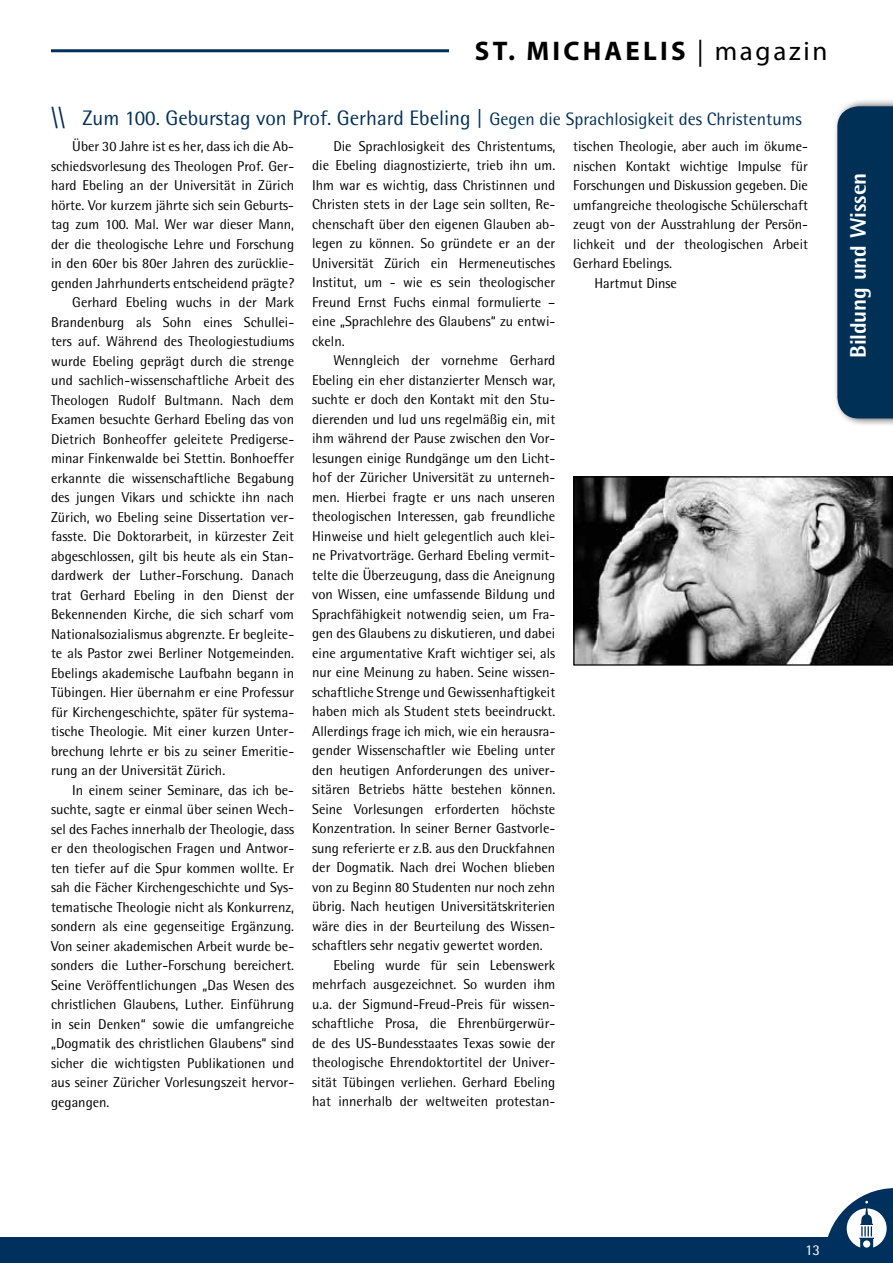
<style>
.page{position:relative;width:893px;height:1263px;background:#fff}
.page>*{position:absolute;margin:0;border:0;box-sizing:border-box;transform-origin:0 0}
.t1{font:700 27px "Myriad Pro";letter-spacing:.12em;color:#000}
.t2{font:800 22.5px "Rotis Semi Sans";letter-spacing:-.005em;color:#fff}
.t3{font:21px "Rotis Semi Sans";color:#003056}
.t4{font:15px "Rotis Semi Sans";color:#fff}
.t5{font:14.25px/19.5px "Rotis Semi Sans";color:#000;text-align:justify}
.s1{font-weight:400}
.s2{font-size:24px}
.s3{font-size:18px}
</style>
<div class="page">
<div style="left:0;top:1237px;width:893px;height:26px;background:#00305d"></div>
<hr style="left:51px;top:49px;width:398px;height:3px;background:#00305d">
<svg style="left:828px;top:1188px;width:65px;height:60px"></svg>
<div style="left:863px;top:1240px;width:7px;height:7px;background:#fff;border-radius:50%"></div>
<svg style="left:573px;top:476px;width:320px;height:190px;background:#7b7b7b"></svg>
<div style="left:833px;top:98px;width:60px;height:328px;background:#000;opacity:.75"></div>
<svg style="left:837px;top:106px;width:56px;height:312px;background:#08365b"></svg>
<h1 class="t1" style="left:475px;top:33px;width:354px">ST. MICHAELIS <span class="s1">| magazin</span></h1>
<h3 class="t3" style="left:51px;top:105px;width:752px"><span class="s2">\\</span> Zum 100. Geburstag von Prof. Gerhard Ebeling | <span class="s3">Gegen die Sprachlosigkeit des Christentums</span></h3>
<p class="t5" style="left:573px;top:137px;width:236px">tischen Theologie, aber auch im ökume-</p>
<p class="t5" style="left:573px;top:156px;width:236px">nischen Kontakt wichtige Impulse für</p>
<p class="t5" style="left:573px;top:176px;width:236px">Forschungen und Diskussion gegeben. Die</p>
<p class="t5" style="left:573px;top:195px;width:236px">umfangreiche theologische Schülerschaft</p>
<p class="t5" style="left:573px;top:215px;width:236px">zeugt von der Ausstrahlung der Persön-</p>
<p class="t5" style="left:573px;top:234px;width:236px">lichkeit und der theologischen Arbeit</p>
<p class="t5" style="left:573px;top:253px;width:100px">Gerhard Ebelings.</p>
<p class="t5" style="left:595px;top:273px;width:84px">Hartmut Dinse</p>
<p class="t5" style="left:72px;top:137px;width:223px">Über 30 Jahre ist es her, dass ich die Ab-</p>
<p class="t5" style="left:51px;top:156px;width:245px">schiedsvorlesung des Theologen Prof. Ger-</p>
<p class="t5" style="left:51px;top:176px;width:245px">hard Ebeling an der Universität in Zürich</p>
<p class="t5" style="left:51px;top:195px;width:245px">hörte. Vor kurzem jährte sich sein Geburts-</p>
<p class="t5" style="left:51px;top:215px;width:245px">tag zum 100. Mal. Wer war dieser Mann,</p>
<p class="t5" style="left:51px;top:234px;width:245px">der die theologische Lehre und Forschung</p>
<p class="t5" style="left:51px;top:253px;width:245px">in den 60er bis 80er Jahren des zurücklie-</p>
<p class="t5" style="left:51px;top:273px;width:245px">genden Jahrhunderts entscheidend prägte?</p>
<p class="t5" style="left:72px;top:292px;width:223px">Gerhard Ebeling wuchs in der Mark</p>
<p class="t5" style="left:51px;top:312px;width:245px">Brandenburg als Sohn eines Schullei-</p>
<p class="t5" style="left:51px;top:331px;width:245px">ters auf. Während des Theologiestudiums</p>
<p class="t5" style="left:51px;top:351px;width:245px">wurde Ebeling geprägt durch die strenge</p>
<p class="t5" style="left:51px;top:370px;width:245px">und sachlich-wissenschaftliche Arbeit des</p>
<p class="t5" style="left:51px;top:390px;width:245px">Theologen Rudolf Bultmann. Nach dem</p>
<p class="t5" style="left:51px;top:409px;width:245px">Examen besuchte Gerhard Ebeling das von</p>
<p class="t5" style="left:51px;top:429px;width:245px">Dietrich Bonheoffer geleitete Predigerse-</p>
<p class="t5" style="left:51px;top:448px;width:245px">minar Finkenwalde bei Stettin. Bonhoeffer</p>
<p class="t5" style="left:51px;top:468px;width:245px">erkannte die wissenschaftliche Begabung</p>
<p class="t5" style="left:51px;top:487px;width:245px">des jungen Vikars und schickte ihn nach</p>
<p class="t5" style="left:51px;top:507px;width:245px">Zürich, wo Ebeling seine Dissertation ver-</p>
<p class="t5" style="left:51px;top:526px;width:245px">fasste. Die Doktorarbeit, in kürzester Zeit</p>
<p class="t5" style="left:51px;top:546px;width:245px">abgeschlossen, gilt bis heute als ein Stan-</p>
<p class="t5" style="left:51px;top:565px;width:245px">dardwerk der Luther-Forschung. Danach</p>
<p class="t5" style="left:51px;top:585px;width:245px">trat Gerhard Ebeling in den Dienst der</p>
<p class="t5" style="left:51px;top:604px;width:245px">Bekennenden Kirche, die sich scharf vom</p>
<p class="t5" style="left:51px;top:624px;width:245px">Nationalsozialismus abgrenzte. Er begleite-</p>
<p class="t5" style="left:51px;top:643px;width:245px">te als Pastor zwei Berliner Notgemeinden.</p>
<p class="t5" style="left:51px;top:663px;width:245px">Ebelings akademische Laufbahn begann in</p>
<p class="t5" style="left:51px;top:682px;width:245px">Tübingen. H ier übernahm er eine Professur</p>
<p class="t5" style="left:51px;top:702px;width:245px">für Kirchengeschichte, später für systema-</p>
<p class="t5" style="left:51px;top:721px;width:245px">tische Theologie. Mit einer kurzen Unter-</p>
<p class="t5" style="left:51px;top:741px;width:245px">brechung lehrte er bis zu seiner Emeritie-</p>
<p class="t5" style="left:51px;top:760px;width:176px">rung an der Universität Zürich.</p>
<p class="t5" style="left:72px;top:780px;width:223px">In einem seiner Seminare, das ich be-</p>
<p class="t5" style="left:51px;top:799px;width:245px">suchte, sagte er einmal über seinen Wech-</p>
<p class="t5" style="left:51px;top:819px;width:245px">sel des Faches innerhalb der Theologie, dass</p>
<p class="t5" style="left:51px;top:838px;width:245px">er den theologischen Fragen und Antwor-</p>
<p class="t5" style="left:51px;top:858px;width:245px">ten tiefer auf die Spur kommen wollte. Er</p>
<p class="t5" style="left:51px;top:877px;width:245px">sah die Fächer Kirchengeschichte und Sys-</p>
<p class="t5" style="left:51px;top:897px;width:245px">tematische Theologie nicht als Konkurrenz,</p>
<p class="t5" style="left:51px;top:916px;width:245px">sondern als eine gegenseitige Ergänzung.</p>
<p class="t5" style="left:51px;top:936px;width:245px">Von seiner akademischen Arbeit wurde be-</p>
<p class="t5" style="left:51px;top:955px;width:245px">sonders die Luther-Forschung bereichert.</p>
<p class="t5" style="left:51px;top:975px;width:245px">Seine Veröffentlichungen „Das Wesen des</p>
<p class="t5" style="left:51px;top:994px;width:245px">christlichen Glaubens, Luther. Einführung</p>
<p class="t5" style="left:51px;top:1014px;width:245px">in sein Denken“ sowie die umfangreiche</p>
<p class="t5" style="left:51px;top:1033px;width:245px">„Dogmatik des christlichen Glaubens“ sind</p>
<p class="t5" style="left:51px;top:1053px;width:245px">sicher die wichtigsten Publikationen und</p>
<p class="t5" style="left:51px;top:1072px;width:245px">aus seiner Züricher Vorlesungszeit hervor-</p>
<p class="t5" style="left:51px;top:1092px;width:60px">gegangen.</p>
<p class="t5" style="left:312px;top:136px;width:245px;text-indent:21px">Die Sprachlosigkeit des Christentums, die Ebeling diagnostizierte, trieb ihn um.<br>Ihm war es wichtig, dass Christinnen und Christen stets in der Lage sein sollten, Re&shy;chenschaft über den eigenen Glauben ab&shy;legen zu können. So gründete er an der Universität Zürich ein Hermeneutisches Institut, um - wie es sein theologischer Freund Ernst Fuchs einmal formulierte – eine „Sprachlehre des Glaubens“ zu entwi&shy;ckeln.</p>
<p class="t5" style="left:333px;top:351px;width:223px">Wenngleich der vornehme Gerhard</p>
<p class="t5" style="left:312px;top:370px;width:245px">Ebeling ein eher distanzierter Mensch war,</p>
<p class="t5" style="left:312px;top:390px;width:245px">suchte er doch den Kontakt mit den Stu-</p>
<p class="t5" style="left:312px;top:409px;width:245px">dierenden und lud uns regelmäßig ein, mit</p>
<p class="t5" style="left:312px;top:429px;width:245px">ihm während der Pause zwischen den Vor-</p>
<p class="t5" style="left:312px;top:448px;width:245px">lesungen einige Rundgänge um den Licht-</p>
<p class="t5" style="left:312px;top:468px;width:245px">hof der Züricher Universität zu unterneh-</p>
<p class="t5" style="left:312px;top:487px;width:245px">men. H ierbei fragte er uns nach unseren</p>
<p class="t5" style="left:312px;top:507px;width:245px">theologischen Interessen, gab freundliche</p>
<p class="t5" style="left:312px;top:526px;width:245px">H inweise und hielt gelegentlich auch klei-</p>
<p class="t5" style="left:312px;top:546px;width:245px">ne Privatvorträge. Gerhard Ebeling vermit-</p>
<p class="t5" style="left:312px;top:565px;width:245px">telte die Überzeugung, dass die Aneignung</p>
<p class="t5" style="left:312px;top:585px;width:245px">von Wissen, eine umfassende Bildung und</p>
<p class="t5" style="left:312px;top:604px;width:245px">Sprachfähigkeit notwendig seien, um Fra-</p>
<p class="t5" style="left:312px;top:624px;width:245px">gen des Glaubens zu diskutieren, und dabei</p>
<p class="t5" style="left:312px;top:643px;width:245px">eine argumentative Kraft wichtiger sei, als</p>
<p class="t5" style="left:312px;top:663px;width:245px">nur eine Meinung zu haben. Seine wissen-</p>
<p class="t5" style="left:312px;top:682px;width:245px">schaftliche Strenge und Gewissenhaftigkeit</p>
<p class="t5" style="left:312px;top:702px;width:245px">haben mich als Student stets beeindruckt.</p>
<p class="t5" style="left:312px;top:721px;width:245px">Allerdings frage ich mich, wie ein herausra-</p>
<p class="t5" style="left:312px;top:741px;width:245px">gender Wissenschaftler wie Ebeling unter</p>
<p class="t5" style="left:312px;top:760px;width:245px">den heutigen Anforderungen des univer-</p>
<p class="t5" style="left:312px;top:780px;width:245px">sitären Betriebs hätte bestehen können.</p>
<p class="t5" style="left:312px;top:799px;width:245px">Seine Vorlesungen erforderten höchste</p>
<p class="t5" style="left:312px;top:819px;width:245px">Konzentration. In seiner Berner Gastvorle-</p>
<p class="t5" style="left:312px;top:838px;width:245px">sung referierte er z.B. aus den Druckfahnen</p>
<p class="t5" style="left:312px;top:858px;width:245px">der Dogmatik. Nach drei Wochen blieben</p>
<p class="t5" style="left:312px;top:877px;width:245px">von zu Beginn 80 Studenten nur noch zehn</p>
<p class="t5" style="left:312px;top:896px;width:245px">übrig. Nach heutigen Universitätskriterien</p>
<p class="t5" style="left:312px;top:916px;width:245px">wäre dies in der Beurteilung des Wissen-</p>
<p class="t5" style="left:312px;top:935px;width:232px">schaftlers sehr negativ gewertet worden.</p>
<p class="t5" style="left:333px;top:955px;width:223px">Ebeling wurde für sein Lebenswerk</p>
<p class="t5" style="left:312px;top:974px;width:245px">mehrfach ausgezeichnet. So wurden ihm</p>
<p class="t5" style="left:312px;top:994px;width:245px">u.a. der Sigmund-Freud-Preis für wissen-</p>
<p class="t5" style="left:312px;top:1013px;width:245px">schaftliche Prosa, die Ehrenbürgerwür-</p>
<p class="t5" style="left:312px;top:1033px;width:245px">de des US-Bundesstaates Texas sowie der</p>
<p class="t5" style="left:312px;top:1052px;width:245px">theologische Ehrendoktortitel der Univer-</p>
<p class="t5" style="left:312px;top:1072px;width:245px">sität Tübingen verliehen. Gerhard Ebeling</p>
<p class="t5" style="left:312px;top:1091px;width:245px">hat innerhalb der weltweiten protestan-</p>
<h2 class="t2" style="left:844px;top:358px;width:187px;rotate:-90deg">Bildung und Wissen</h2>
<p class="t4" style="left:805px;top:1241px;width:17px">13</p>
</div>
